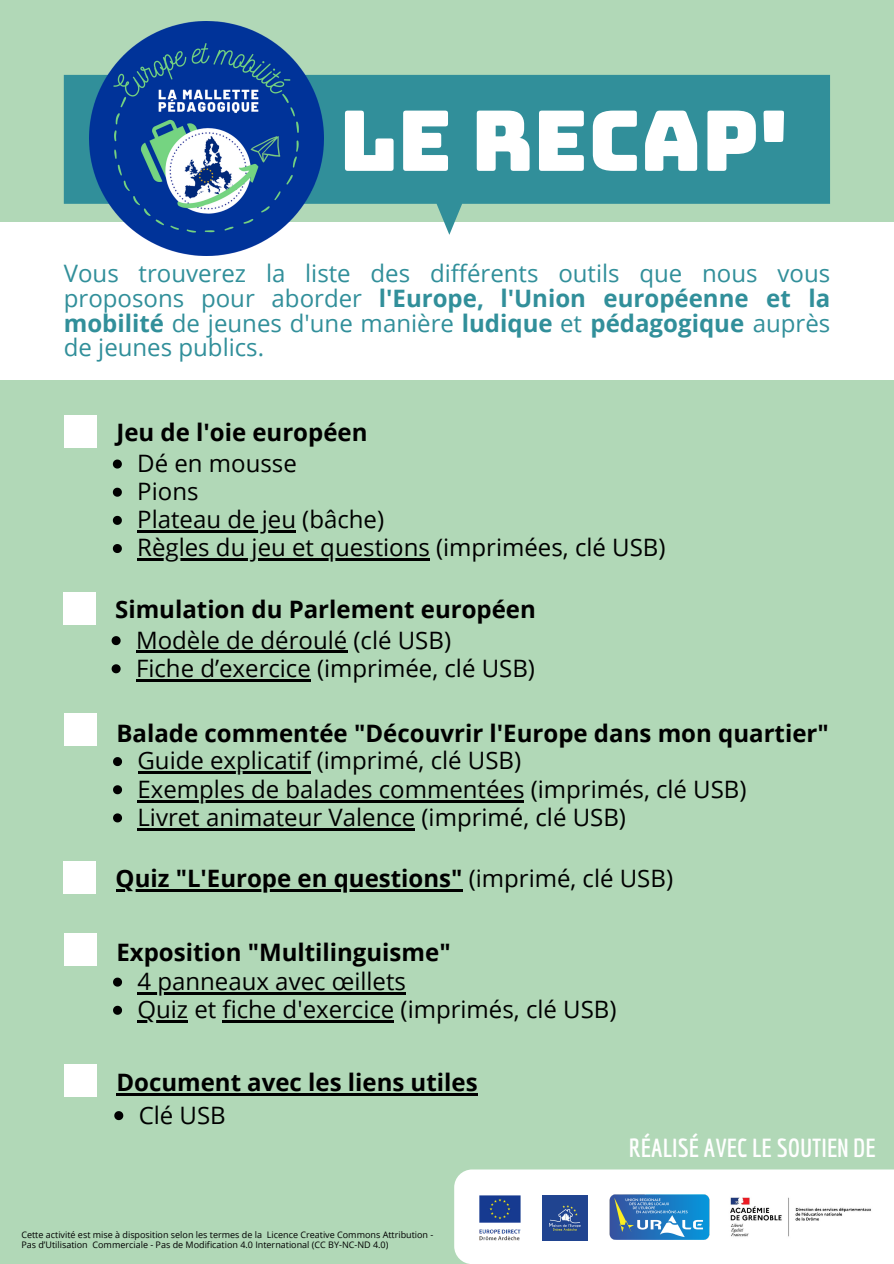
<style>
.page{position:relative;width:894px;height:1264px;background:#fff}
.page>*{position:absolute;margin:0;border:0;box-sizing:border-box;transform-origin:0 0}
.t1{font:83.7px "Bungee";color:#fff}
.t2{font:700 25.5px "Economica";color:#fff}
.t3{font:24px "Open Sans";color:#000}
.t4{font:700 24px "Open Sans";color:#000}
.t5{font:24px/24.8px "Open Sans";color:#318f9a;text-align:justify}
.t6{font:9px "Open Sans";color:#000}
.s1{font-weight:700}
.s2{font-weight:400}
</style>
<div class="page">
<div style="left:0;top:0;width:893px;height:1263px;background:#b1d8b7"></div>
<div style="left:0;top:222px;width:893px;height:157px;background:#fff"></div>
<svg style="left:64px;top:75px;width:765px;height:160px;fill:#318f9a"></svg>
<img style="left:89px;top:21px;width:235px;height:235px">
<div style="left:65px;top:415px;width:32px;height:33px;background:#fff"></div>
<svg style="left:113px;top:459px;width:9px;height:9px"></svg>
<svg style="left:113px;top:487px;width:9px;height:9px"></svg>
<svg style="left:113px;top:516px;width:9px;height:9px"></svg>
<hr style="left:137px;top:530px;width:159px;height:3px;background:#000">
<svg style="left:113px;top:544px;width:9px;height:9px"></svg>
<hr style="left:137px;top:558px;width:293px;height:3px;background:#000">
<div style="left:63px;top:592px;width:33px;height:33px;background:#fff"></div>
<svg style="left:112px;top:636px;width:9px;height:9px"></svg>
<hr style="left:136px;top:650px;width:211px;height:3px;background:#000">
<svg style="left:112px;top:664px;width:9px;height:9px"></svg>
<hr style="left:136px;top:679px;width:175px;height:2px;background:#000">
<div style="left:65px;top:933px;width:32px;height:33px;background:#fff"></div>
<svg style="left:113px;top:977px;width:9px;height:9px"></svg>
<hr style="left:137px;top:992px;width:269px;height:2px;background:#000">
<svg style="left:113px;top:1005px;width:9px;height:9px"></svg>
<hr style="left:137px;top:1020px;width:51px;height:2px;background:#000">
<hr style="left:222px;top:1020px;width:172px;height:2px;background:#000">
<div style="left:65px;top:713px;width:32px;height:32px;background:#fff"></div>
<svg style="left:113px;top:757px;width:9px;height:9px"></svg>
<hr style="left:137px;top:771px;width:173px;height:3px;background:#000">
<svg style="left:113px;top:785px;width:9px;height:9px"></svg>
<hr style="left:137px;top:800px;width:387px;height:2px;background:#000">
<svg style="left:113px;top:813px;width:9px;height:9px"></svg>
<hr style="left:137px;top:828px;width:278px;height:2px;background:#000">
<div style="left:454px;top:1169px;width:439px;height:94px;background:#fff"></div>
<div style="left:63px;top:861px;width:33px;height:32px;background:#fff"></div>
<hr style="left:115px;top:889px;width:347px;height:2px;background:#000">
<hr style="left:116px;top:1093px;width:361px;height:2px;background:#000">
<div style="left:65px;top:1063px;width:32px;height:33px;background:#fff"></div>
<svg style="left:114px;top:1111px;width:9px;height:9px"></svg>
<img style="left:542px;top:1195px;width:45px;height:45px">
<img style="left:479px;top:1195px;width:41px;height:45px">
<img style="left:724px;top:1190px;width:153px;height:52px">
<img style="left:609px;top:1191px;width:100px;height:50px">
<p class="t1" style="left:339px;top:99px;width:451px">LE RECAP'</p>
<p class="t5" style="left:64px;top:260px;width:767px">Vous trouverez la liste des différents outils que nous vous proposons pour aborder <span class="s1">l'Europe, l'Union européenne et la mobilité</span> de jeunes d'une manière <span class="s1">ludique</span> et <span class="s1">pédagogique</span> auprès de jeunes publics.</p>
<p class="t4" style="left:116px;top:416px;width:252px">Jeu de l'oie européen</p>
<p class="t3" style="left:137px;top:446px;width:161px">Dé en mousse</p>
<p class="t3" style="left:137px;top:474px;width:63px">Pions</p>
<p class="t3" style="left:137px;top:502px;width:248px">Plateau de jeu (bâche)</p>
<p class="t3" style="left:137px;top:531px;width:529px">Règles du jeu et questions (imprimées, clé USB)</p>
<p class="t4" style="left:115px;top:592px;width:422px">Simulation du Parlement européen</p>
<p class="t3" style="left:136px;top:623px;width:316px">Modèle de déroulé (clé USB)</p>
<p class="t3" style="left:136px;top:651px;width:400px">Fiche d’exercice (imprimée, clé USB)</p>
<p class="t4" style="left:116px;top:716px;width:713px">Balade commentée "Découvrir l'Europe dans mon quartier"</p>
<p class="t3" style="left:137px;top:743px;width:385px">Guide explicatif (imprimé, clé USB)</p>
<p class="t3" style="left:137px;top:772px;width:610px">Exemples de balades commentées (imprimés, clé USB)</p>
<p class="t3" style="left:137px;top:800px;width:490px">Livret animateur Valence (imprimé, clé USB)</p>
<p class="t4" style="left:115px;top:861px;width:559px">Quiz "L'Europe en questions" <span class="s2">(imprimé, clé USB)</span></p>
<p class="t4" style="left:116px;top:935px;width:335px">Exposition "Multilinguisme"</p>
<p class="t3" style="left:137px;top:964px;width:270px">4 panneaux avec œillets</p>
<p class="t3" style="left:137px;top:992px;width:480px">Quiz et fiche d'exercice (imprimés, clé USB)</p>
<p class="t4" style="left:116px;top:1065px;width:362px">Document avec les liens utiles</p>
<p class="t3" style="left:139px;top:1097px;width:89px">Clé USB</p>
<p class="t6" style="left:21px;top:1227px;width:413px">Cette activité est mise à disposition selon les termes de la Licence Creative Commons Attribution -</p>
<p class="t6" style="left:21px;top:1238px;width:368px">Pas d’Utilisation Commerciale - Pas de Modification 4.0 International (CC BY-NC-ND 4.0)</p>
<p class="t2" style="left:628px;top:1132px;width:248px">RÉALISÉ AVEC LE SOUTIEN DE</p>
</div>
